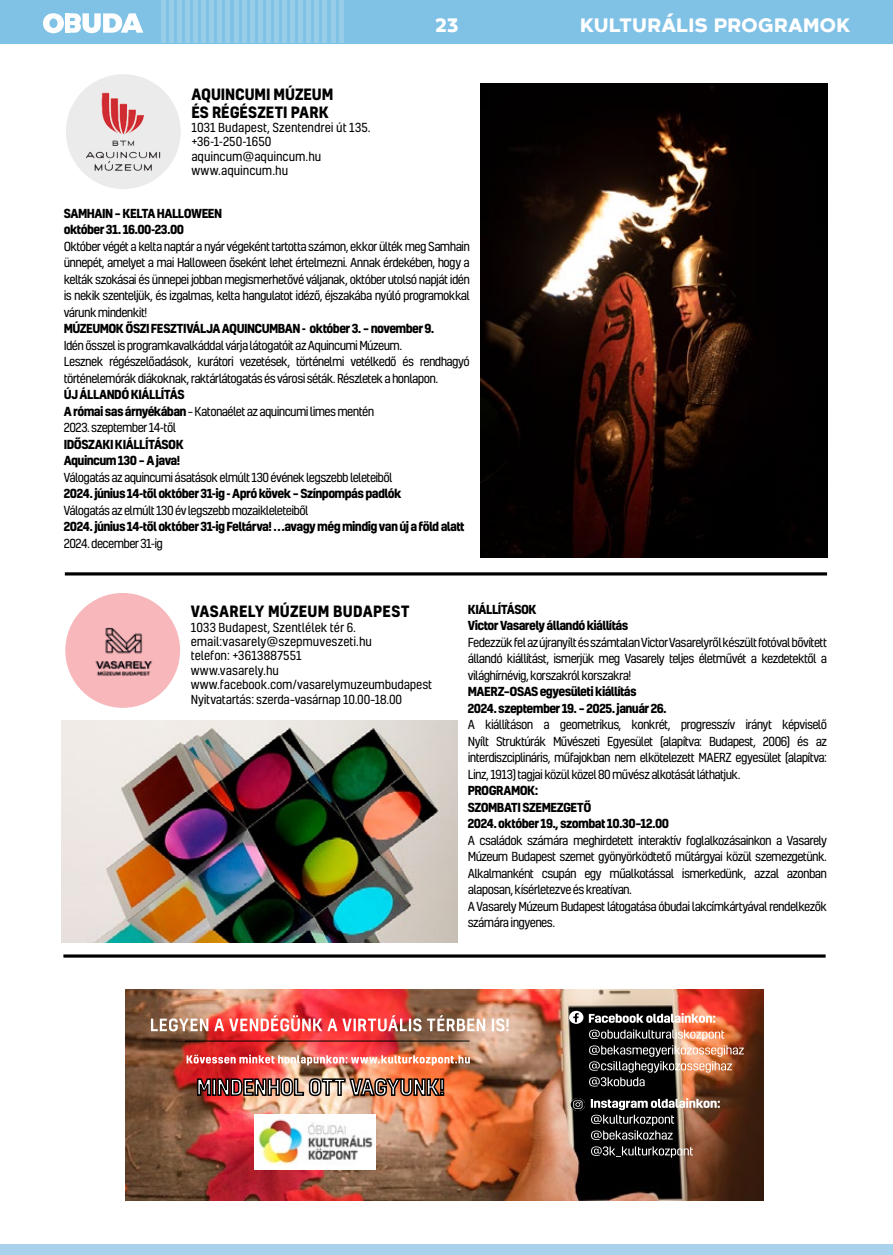
<style>
.page{position:relative;width:893px;height:1255px;background:#fff}
.page>*{position:absolute;margin:0;border:0;box-sizing:border-box;transform-origin:0 0}
.t1{font:800 19.5px "Arkibal Display";letter-spacing:-.01em;color:#fff}
.t2{font:700 15px/18px "Kelson";letter-spacing:.005em;color:#000}
.t3{font:12px/16.5px "Kelson";letter-spacing:-.05em;color:#000;text-align:justify}
.t4{font:700 12px/16.5px "Kelson";letter-spacing:-.05em;color:#000}
.t5{font:12px/14.4px "Kelson";letter-spacing:-.005em;color:#000}
.s1{font-weight:700}
</style>
<div class="page">
<div style="left:0;top:0;width:893px;height:43px;background:#80c1e6"></div>
<hr style="left:161px;top:0;width:4px;height:43px;background:#98cdea">
<div style="left:169px;top:0;width:5px;height:43px;background:#98cdea"></div>
<div style="left:177px;top:0;width:5px;height:43px;background:#98cdea"></div>
<div style="left:185px;top:0;width:5px;height:43px;background:#98cdea"></div>
<hr style="left:194px;top:0;width:4px;height:43px;background:#98cdea">
<hr style="left:202px;top:0;width:4px;height:43px;background:#98cdea">
<hr style="left:210px;top:0;width:4px;height:43px;background:#98cdea">
<hr style="left:218px;top:0;width:4px;height:43px;background:#98cdea">
<hr style="left:226px;top:0;width:4px;height:43px;background:#98cdea">
<hr style="left:234px;top:0;width:4px;height:43px;background:#98cdea">
<hr style="left:242px;top:0;width:4px;height:43px;background:#98cdea">
<hr style="left:250px;top:0;width:4px;height:43px;background:#98cdea">
<hr style="left:258px;top:0;width:4px;height:43px;background:#98cdea">
<hr style="left:266px;top:0;width:4px;height:43px;background:#98cdea">
<div style="left:274px;top:0;width:5px;height:43px;background:#98cdea"></div>
<div style="left:282px;top:0;width:5px;height:43px;background:#98cdea"></div>
<div style="left:290px;top:0;width:5px;height:43px;background:#98cdea"></div>
<hr style="left:299px;top:0;width:4px;height:43px;background:#98cdea">
<hr style="left:307px;top:0;width:4px;height:43px;background:#98cdea">
<hr style="left:315px;top:0;width:4px;height:43px;background:#98cdea">
<hr style="left:323px;top:0;width:4px;height:43px;background:#98cdea">
<hr style="left:331px;top:0;width:4px;height:43px;background:#98cdea">
<hr style="left:339px;top:0;width:4px;height:43px;background:#98cdea">
<svg style="left:43px;top:13px;width:100px;height:20px"></svg>
<div style="left:65px;top:13px;width:5px;height:20px;background:#fff"></div>
<img style="left:125px;top:989px;width:638px;height:211px">
<hr style="left:63px;top:954px;width:763px;height:3px;background:#000">
<hr style="left:65px;top:572px;width:762px;height:3px;background:#000">
<img style="left:196px;top:1076px;width:249px;height:22px">
<img style="left:151px;top:1015px;width:358px;height:16px">
<img style="left:187px;top:1054px;width:283px;height:11px">
<hr style="left:185px;top:1040px;width:284px;height:1px;background:#000">
<div style="left:66px;top:74px;width:115px;height:115px;background:#ebebec;border-radius:50%"></div>
<img style="left:79px;top:87px;width:96px;height:89px">
<img style="left:480px;top:83px;width:347px;height:474px">
<div style="left:65px;top:593px;width:115px;height:114px;background:#f8b7ba;border-radius:50%"></div>
<img style="left:95px;top:627px;width:58px;height:49px">
<img style="left:62px;top:720px;width:395px;height:222px">
<img style="left:254px;top:1114px;width:122px;height:55px">
<img style="left:589px;top:1029px;width:155px;height:57px">
<svg style="left:589px;top:1013px;width:126px;height:9px"></svg>
<svg style="left:569px;top:1010px;width:14px;height:13px"></svg>
<svg style="left:573px;top:1012px;width:6px;height:10px"></svg>
<svg style="left:571px;top:1097px;width:14px;height:13px"></svg>
<svg style="left:591px;top:1146px;width:102px;height:11px"></svg>
<svg style="left:591px;top:1098px;width:129px;height:41px;background:#605149"></svg>
<div style="left:1px;top:1244px;width:892px;height:10px;background:#a9d2ed"></div>
<h1 class="t1" style="left:435px;top:10px;width:25px">23</h1>
<h1 class="t1" style="left:580px;top:10px;width:272px">KULTURÁLIS PROGRAMOK</h1>
<p class="t2" style="left:191px;top:84px;width:143px">AQUINCUMI MÚZEUM<br>ÉS RÉGÉSZETI PARK</p>
<p class="t5" style="left:191px;top:120px;width:181px">1031 Budapest, Szentendrei út 135. +36-1-250-1650 aquincum@aquincum.hu www.aquincum.hu</p>
<p class="t4" style="left:64px;top:204px;width:160px">SAMHAIN – KELTA HALLOWEEN október 31. 16.00-23.00</p>
<p class="t3" style="left:64px;top:237px;width:408px">Október végét a kelta naptár a nyár végeként tartotta számon, ekkor ülték meg Samhain ünnepét, amelyet a mai Halloween őseként lehet értelmezni. Annak érdekében, hogy a kelták szokásai és ünnepei jobban megismerhetővé váljanak, október utolsó napját idén is nekik szenteljük, és izgalmas, kelta hangulatot idéző, éjszakába nyúló programokkal várunk mindenkit!</p>
<p class="t4" style="left:64px;top:320px;width:372px">MÚZEUMOK ŐSZI FESZTIVÁLJA AQUINCUMBAN - október 3. – november 9.</p>
<p class="t3" style="left:64px;top:336px;width:408px;text-align:left">Idén ősszel is programkavalkáddal várja látogatóit az Aquincumi Múzeum.<br>Lesznek régészelőadások, kurátori vezetések, történelmi vetélkedő és rendhagyó történelemórák diákoknak, raktárlátogatás és városi séták. Részletek a honlapon.</p>
<p class="t3" style="left:64px;top:386px;width:312px;text-align:left"><span class="s1">ÚJ ÁLLANDÓ KIÁLLÍTÁS<br>A római sas árnyékában</span> – Katonaélet az aquincumi limes mentén<br>2023. szeptember 14-től</p>
<p class="t4" style="left:64px;top:435px;width:122px">IDŐSZAKI KIÁLLÍTÁSOK<br>Aquincum 130 – A java!</p>
<p class="t3" style="left:64px;top:468px;width:330px">Válogatás az aquincumi ásatások elmúlt 130 évének legszebb leleteiből</p>
<p class="t4" style="left:64px;top:485px;width:339px">2024. június 14-től október 31-ig - Apró kövek – Színpompás padlók</p>
<p class="t3" style="left:64px;top:501px;width:246px">Válogatás az elmúlt 130 év legszebb mozaikleleteiből</p>
<p class="t4" style="left:64px;top:518px;width:402px">2024. június 14-től október 31-ig Feltárva! …avagy még mindig van új a föld alatt</p>
<p class="t3" style="left:64px;top:534px;width:101px">2024. december 31-ig</p>
<p class="t2" style="left:191px;top:602px;width:220px">VASARELY MÚZEUM BUDAPEST</p>
<p class="t5" style="left:191px;top:619px;width:243px">1033 Budapest, Szentlélek tér 6. email:vasarely@szepmuveszeti.hu<br>telefon: +3613887551<br>www.vasarely.hu www.facebook.com/vasarelymuzeumbudapest Nyitvatartás: szerda–vasárnap 10.00–18.00</p>
<p class="t4" style="left:468px;top:600px;width:162px">KIÁLLÍTÁSOK<br>Victor Vasarely állandó kiállítás</p>
<p class="t3" style="left:468px;top:633px;width:361px">Fedezzük fel az újranyílt és számtalan Victor Vasarelyről készült fotóval bővített állandó kiállítást, ismerjük meg Vasarely teljes életművét a kezdetektől a világhírnévig, korszakról korszakra!</p>
<p class="t4" style="left:468px;top:683px;width:200px">MAERZ–OSAS egyesületi kiállítás<br>2024. szeptember 19. – 2025. január 26.</p>
<p class="t3" style="left:468px;top:716px;width:361px">A kiállításon a geometrikus, konkrét, progresszív irányt képviselő Nyílt Struktúrák Művészeti Egyesület (alapítva: Budapest, 2006) és az interdiszciplináris, műfajokban nem elkötelezett MAERZ egyesület (alapítva:<br>Linz, 1913) tagjai közül közel 80 művész alkotását láthatjuk.</p>
<p class="t4" style="left:468px;top:782px;width:203px">PROGRAMOK:<br>SZOMBATI SZEMEZGETŐ<br>2024. október 19., szombat 10.30–12.00</p>
<p class="t3" style="left:468px;top:831px;width:361px;text-align:left">A családok számára meghirdetett interaktív foglalkozásainkon a Vasarely Múzeum Budapest szemet gyönyörködtető műtárgyai közül szemezgetünk.<br>Alkalmanként csupán egy műalkotással ismerkedünk, azzal azonban alaposan, kísérletezve és kreatívan.<br>A Vasarely Múzeum Budapest látogatása óbudai lakcímkártyával rendelkezők számára ingyenes.</p>
</div>
